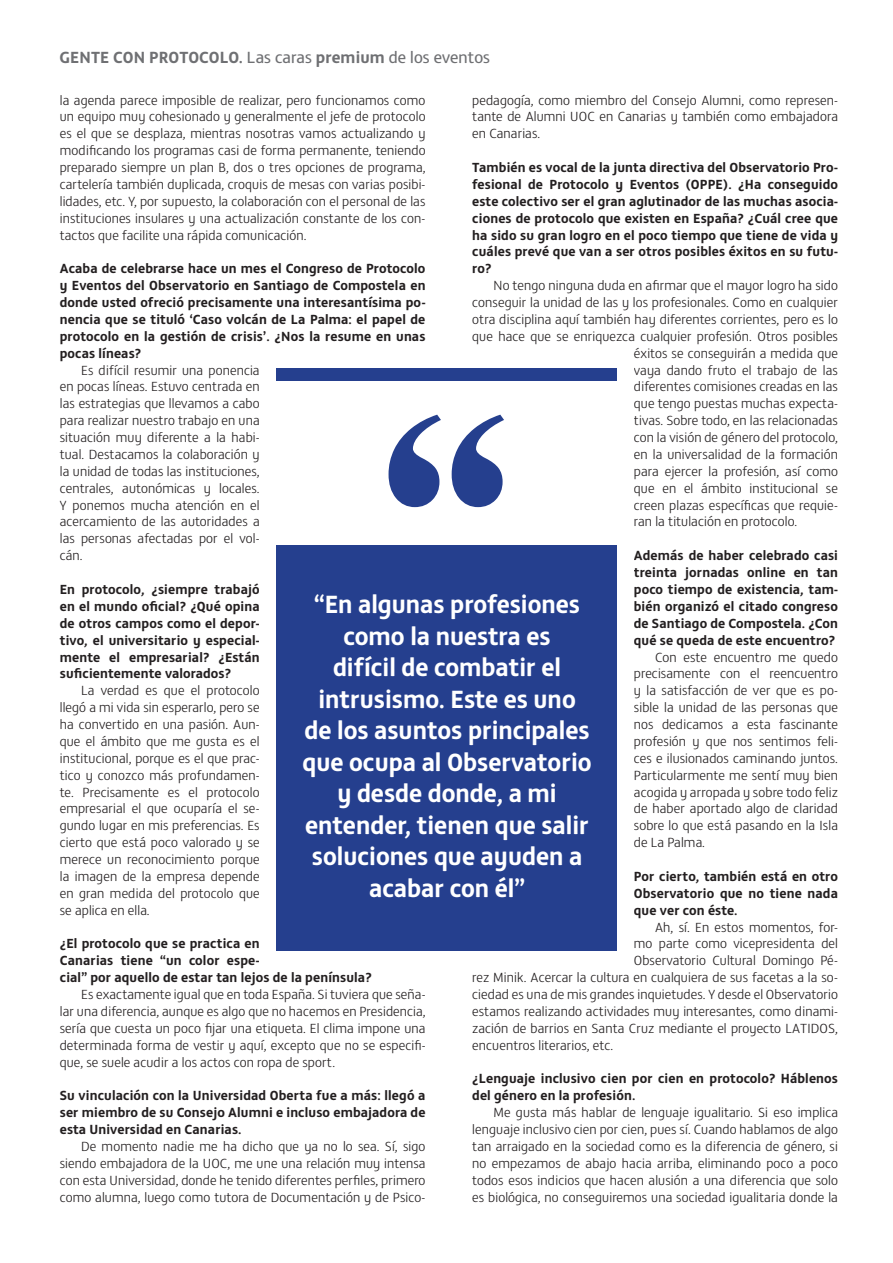
<style>
.page{position:relative;width:893px;height:1263px;background:#fff}
.page>*{position:absolute;margin:0;border:0;box-sizing:border-box;transform-origin:0 0}
.t1{font:337.5px "Engravers";color:#253f8e}
.t2{font:700 25.5px/31.5px "FS Matthew";color:#fff;text-align:center}
.t3{font:700 16.5px "FS Matthew";letter-spacing:.01em;color:#6f7073}
.t4{font:300 13.5px/16.8px "FS Matthew";letter-spacing:.01em;color:#231f20;text-align:justify}
.t5{font:700 13.5px/16.8px "FS Matthew";letter-spacing:.01em;color:#231f20;text-align:justify}
.s1{font-weight:400}
</style>
<div class="page">
<div style="left:277px;top:368px;width:340px;height:13px;background:#253f8e"></div>
<div style="left:277px;top:545px;width:340px;height:405px;background:#253f8e"></div>
<p class="t3" style="left:60px;top:44px;width:432px">GENTE CON PROTOCOLO. <span class="s1">Las caras</span> premium <span class="s1">de los eventos</span></p>
<p class="t4" style="left:60px;top:91px;width:367px">la agenda parece imposible de realizar, pero funcionamos como un equipo muy cohesionado y generalmente el jefe de protocolo es el que se desplaza, mientras nosotras vamos actualizando y modificando los programas casi de forma permanente, teniendo preparado siempre un plan B, dos o tres opciones de programa, cartelería también duplicada, croquis de mesas con varias posibi&shy;lidades, etc. Y, por supuesto, la colaboración con el personal de las instituciones insulares y una actualización constante de los con&shy;tactos que facilite una rápida comunicación.</p>
<p class="t5" style="left:60px;top:259px;width:367px">Acaba de celebrarse hace un mes el Congreso de Protocolo y Eventos del Observatorio en Santiago de Compostela en donde usted ofreció precisamente una interesantísima po&shy;nencia que se tituló ‘Caso volcán de La Palma: el papel de protocolo en la gestión de crisis’. ¿Nos la resume en unas pocas líneas?</p>
<p class="t4" style="left:60px;top:361px;width:201px;text-indent:21px">Es difícil resumir una ponencia en pocas líneas. Estuvo centrada en las estrategias que llevamos a cabo para realizar nuestro trabajo en una situación muy diferente a la habi&shy;tual. Destacamos la colaboración y la unidad de todas las instituciones, centrales, autonómicas y locales.<br>Y ponemos mucha atención en el acercamiento de las autoridades a las personas afectadas por el vol&shy;cán.</p>
<p class="t5" style="left:60px;top:580px;width:201px">En protocolo, ¿siempre trabajó en el mundo oficial? ¿Qué opina de otros campos como el depor&shy;tivo, el universitario y especial&shy;mente el empresarial? ¿Están suficientemente valorados?</p>
<p class="t4" style="left:60px;top:681px;width:201px;text-indent:21px">La verdad es que el protocolo llegó a mi vida sin esperarlo, pero se ha convertido en una pasión. Aun&shy;que el ámbito que me gusta es el institucional, porque es el que prac&shy;tico y conozco más profundamen&shy;te. Precisamente es el protocolo empresarial el que ocuparía el se&shy;gundo lugar en mis preferencias. Es cierto que está poco valorado y se merece un reconocimiento porque la imagen de la empresa depende en gran medida del protocolo que se aplica en ella.</p>
<p class="t5" style="left:60px;top:934px;width:313px;text-align:left">¿El protocolo que se practica en<br>Canarias tiene “un color espe-<br>cial” por aquello de estar tan lejos de la península?</p>
<p class="t4" style="left:60px;top:985px;width:367px;text-indent:21px">Es exactamente igual que en toda España. Si tuviera que seña&shy;lar una diferencia, aunque es algo que no hacemos en Presidencia, sería que cuesta un poco fijar una etiqueta. El clima impone una determinada forma de vestir y aquí, excepto que no se especifi&shy;que, se suele acudir a los actos con ropa de sport.</p>
<p class="t5" style="left:60px;top:1086px;width:367px">Su vinculación con la Universidad Oberta fue a más: llegó a ser miembro de su Consejo Alumni e incluso embajadora de esta Universidad en Canarias.</p>
<p class="t4" style="left:60px;top:1137px;width:367px;text-indent:21px">De momento nadie me ha dicho que ya no lo sea. Sí, sigo siendo embajadora de la UOC, me une una relación muy intensa con esta Universidad, donde he tenido diferentes perfiles, primero como alumna, luego como tutora de Documentación y de Psico-</p>
<p class="t4" style="left:472px;top:91px;width:367px">pedagogía, como miembro del Consejo Alumni, como represen&shy;tante de Alumni UOC en Canarias y también como embajadora en Canarias.</p>
<p class="t5" style="left:472px;top:158px;width:367px">También es vocal de la junta directiva del Observatorio Pro&shy;fesional de Protocolo y Eventos (OPPE). ¿Ha conseguido este colectivo ser el gran aglutinador de las muchas asocia&shy;ciones de protocolo que existen en España? ¿Cuál cree que ha sido su gran logro en el poco tiempo que tiene de vida y cuáles prevé que van a ser otros posibles éxitos en su futu&shy;ro?</p>
<p class="t4" style="left:494px;top:276px;width:346px">No tengo ninguna duda en afirmar que el mayor logro ha sido</p>
<p class="t4" style="left:472px;top:293px;width:367px">conseguir la unidad de las y los profesionales. Como en cualquier</p>
<p class="t4" style="left:472px;top:310px;width:367px">otra disciplina aquí también hay diferentes corrientes, pero es lo</p>
<p class="t4" style="left:472px;top:327px;width:367px">que hace que se enriquezca cualquier profesión. Otros posibles</p>
<p class="t4" style="left:634px;top:344px;width:206px">éxitos se conseguirán a medida que</p>
<p class="t4" style="left:634px;top:361px;width:206px">vaya dando fruto el trabajo de las</p>
<p class="t4" style="left:634px;top:378px;width:206px">diferentes comisiones creadas en las</p>
<p class="t4" style="left:634px;top:394px;width:206px">que tengo puestas muchas expecta-</p>
<p class="t4" style="left:634px;top:411px;width:206px">tivas. Sobre todo, en las relacionadas</p>
<p class="t4" style="left:634px;top:428px;width:206px">con la visión de género del protocolo,</p>
<p class="t4" style="left:634px;top:445px;width:206px">en la universalidad de la formación</p>
<p class="t4" style="left:634px;top:462px;width:206px">para ejercer la profesión, así como</p>
<p class="t4" style="left:634px;top:479px;width:206px">que en el ámbito institucional se</p>
<p class="t4" style="left:634px;top:496px;width:206px">creen plazas específicas que requie-</p>
<p class="t4" style="left:634px;top:513px;width:165px">ran la titulación en protocolo.</p>
<p class="t5" style="left:634px;top:546px;width:206px">Además de haber celebrado casi treinta jornadas online en tan poco tiempo de existencia, tam&shy;bién organizó el citado congreso de Santiago de Compostela. ¿Con qué se queda de este encuentro?</p>
<p class="t4" style="left:634px;top:648px;width:206px;text-indent:21px">Con este encuentro me quedo precisamente con el reencuentro y la satisfacción de ver que es po&shy;sible la unidad de las personas que nos dedicamos a esta fascinante profesión y que nos sentimos feli&shy;ces e ilusionados caminando juntos.<br>Particularmente me sentí muy bien acogida y arropada y sobre todo feliz de haber aportado algo de claridad sobre lo que está pasando en la Isla de La Palma.</p>
<p class="t5" style="left:634px;top:867px;width:206px">Por cierto, también está en otro Observatorio que no tiene nada que ver con éste.</p>
<p class="t4" style="left:655px;top:918px;width:184px">Ah, sí. En estos momentos, for-</p>
<p class="t4" style="left:634px;top:934px;width:206px">mo parte como vicepresidenta del</p>
<p class="t4" style="left:634px;top:951px;width:206px">Observatorio Cultural Domingo Pé-</p>
<p class="t4" style="left:472px;top:968px;width:367px">rez Minik. Acercar la cultura en cualquiera de sus facetas a la so-</p>
<p class="t4" style="left:472px;top:985px;width:367px">ciedad es una de mis grandes inquietudes. Y desde el Observatorio</p>
<p class="t4" style="left:472px;top:1002px;width:367px">estamos realizando actividades muy interesantes, como dinami-</p>
<p class="t4" style="left:472px;top:1019px;width:367px">zación de barrios en Santa Cruz mediante el proyecto LATIDOS,</p>
<p class="t4" style="left:472px;top:1036px;width:142px">encuentros literarios, etc.</p>
<p class="t5" style="left:472px;top:1069px;width:367px">¿Lenguaje inclusivo cien por cien en protocolo? Háblenos del género en la profesión.</p>
<p class="t4" style="left:472px;top:1103px;width:367px;text-indent:21px">Me gusta más hablar de lenguaje igualitario. Si eso implica lenguaje inclusivo cien por cien, pues sí. Cuando hablamos de algo tan arraigado en la sociedad como es la diferencia de género, si no empezamos de abajo hacia arriba, eliminando poco a poco todos esos indicios que hacen alusión a una diferencia que solo es biológica, no conseguiremos una sociedad igualitaria donde la</p>
<h1 class="t1" style="left:345px;top:333px;width:202px">“</h1>
<h2 class="t2" style="left:302px;top:586px;width:291px">“En algunas profesiones como la nuestra es<br>difícil de combatir el intrusismo. Este es uno de los asuntos principales que ocupa al Observatorio y desde donde, a mi entender, tienen que salir soluciones que ayuden a acabar con él”</h2>
</div>
